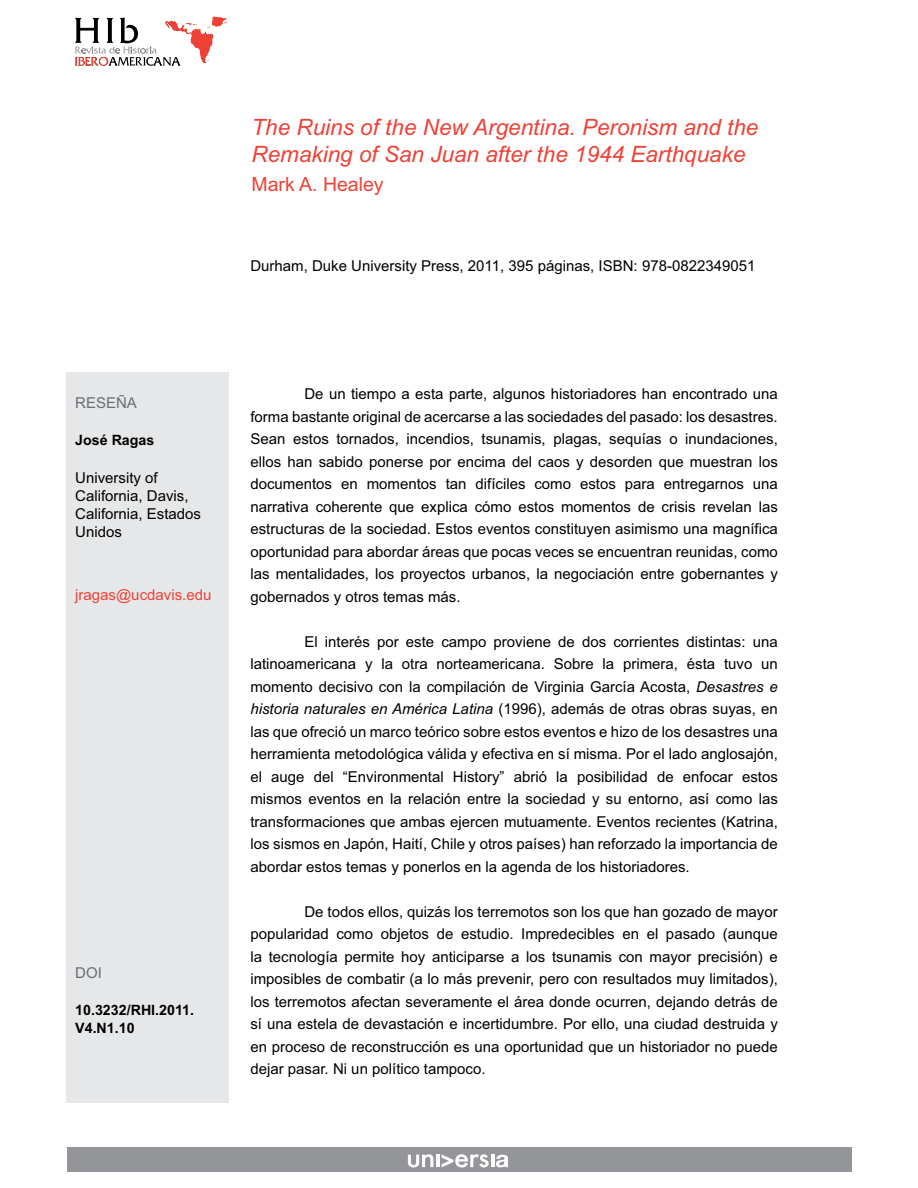
<style>
.page{position:relative;width:918px;height:1188px;background:#fff}
.page>*{position:absolute;margin:0;border:0;box-sizing:border-box;transform-origin:0 0}
.t1{font:italic 22.5px/27px "Arial";color:#ef4135}
.t2{font:19.5px "Arial";color:#ef4135}
.t3{font:15px/22.5px "Arial";color:#000;text-align:justify}
.t4{font:15px "Arial";color:#ef4135}
.t5{font:15px "Arial";color:#6d6e71}
.t6{font:700 14.25px/18px "Arial";color:#000}
.s1{font-style:italic}
</style>
<div class="page">
<div style="left:67px;top:1148px;width:784px;height:24px;background:#939598"></div>
<svg style="left:408px;top:1154px;width:100px;height:13px"></svg>
<svg style="left:75px;top:17px;width:153px;height:49px"></svg>
<div style="left:67px;top:373px;width:162px;height:730px;background:#e6e7e8"></div>
<h1 class="t1" style="left:252px;top:116px;width:508px">The Ruins of the New Argentina. Peronism and the<br>Remaking of San Juan after the 1944 Earthquake</h1>
<h2 class="t2" style="left:252px;top:177px;width:134px">Mark A. Healey</h2>
<p class="t3" style="left:250px;top:255px;width:506px">Durham, Duke University Press, 2011, 395 páginas, ISBN: 978-0822349051</p>
<p class="t5" style="left:75px;top:397px;width:63px">RESEÑA</p>
<p class="t6" style="left:75px;top:431px;width:81px">José Ragas</p>
<p class="t3" style="left:75px;top:470px;width:127px;line-height:18px;text-align:left">University of<br>California, Davis,<br>California, Estados<br>Unidos</p>
<p class="t4" style="left:75px;top:589px;width:138px">jragas@ucdavis.edu</p>
<p class="t5" style="left:75px;top:967px;width:28px">DOI</p>
<p class="t6" style="left:75px;top:1001px;width:120px">10.3232/RHI.2011.<br>V4.N1.10</p>
<p class="t3" style="left:250px;top:384px;width:529px;text-indent:54px">De un tiempo a esta parte, algunos historiadores han encontrado una forma bastante original de acercarse a las sociedades del pasado: los desastres.<br>Sean estos tornados, incendios, tsunamis, plagas, sequías o inundaciones, ellos han sabido ponerse por encima del caos y desorden que muestran los documentos en momentos tan difíciles como estos para entregarnos una narrativa coherente que explica cómo estos momentos de crisis revelan las estructuras de la sociedad. Estos eventos constituyen asimismo una magnífica oportunidad para abordar áreas que pocas veces se encuentran reunidas, como las mentalidades, los proyectos urbanos, la negociación entre gobernantes y gobernados y otros temas más.</p>
<p class="t3" style="left:250px;top:632px;width:529px;text-indent:54px">El interés por este campo proviene de dos corrientes distintas: una latinoamericana y la otra norteamericana. Sobre la primera, ésta tuvo un momento decisivo con la compilación de Virginia García Acosta, <span class="s1">Desastres e historia naturales en América Latina</span> (1996), además de otras obras suyas, en las que ofreció un marco teórico sobre estos eventos e hizo de los desastres una herramienta metodológica válida y efectiva en sí misma. Por el lado anglosajón, el auge del “Environmental History” abrió la posibilidad de enfocar estos mismos eventos en la relación entre la sociedad y su entorno, así como las transformaciones que ambas ejercen mutuamente. Eventos recientes (Katrina, los sismos en Japón, Haití, Chile y otros países) han reforzado la importancia de abordar estos temas y ponerlos en la agenda de los historiadores.</p>
<p class="t3" style="left:250px;top:902px;width:529px;text-indent:54px">De todos ellos, quizás los terremotos son los que han gozado de mayor popularidad como objetos de estudio. Impredecibles en el pasado (aunque la tecnología permite hoy anticiparse a los tsunamis con mayor precisión) e imposibles de combatir (a lo más prevenir, pero con resultados muy limitados), los terremotos afectan severamente el área donde ocurren, dejando detrás de sí una estela de devastación e incertidumbre. Por ello, una ciudad destruida y en proceso de reconstrucción es una oportunidad que un historiador no puede dejar pasar. Ni un político tampoco.</p>
</div>
